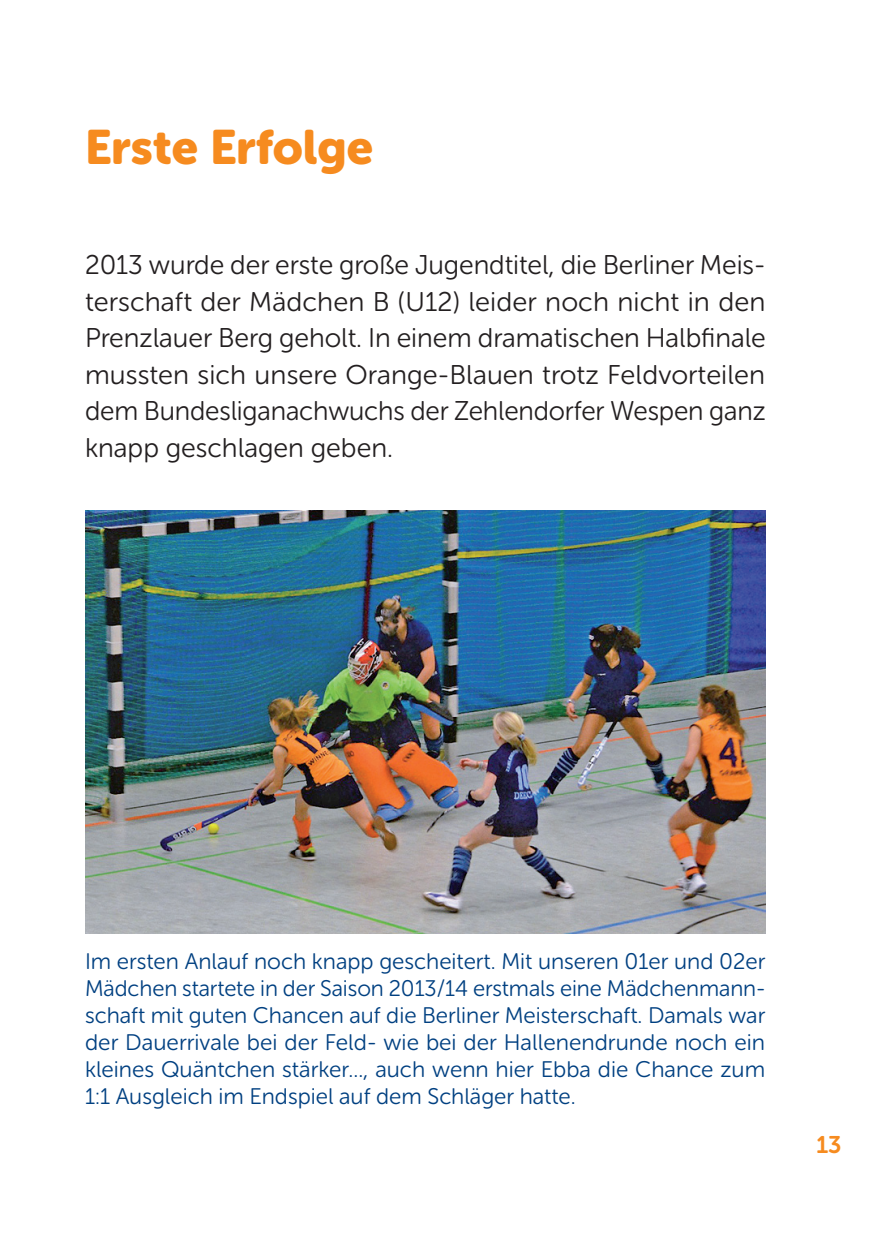
<style>
.page{position:relative;width:893px;height:1259px;background:#fff}
.page>*{position:absolute;margin:0;border:0;box-sizing:border-box;transform-origin:0 0}
.t1{font:48px "Museo Sans Rounded 900";letter-spacing:-.005em;color:#f68b1f}
.t2{font:27px/36.6px "Museo Sans Rounded 300";letter-spacing:-.005em;color:#231f20;text-align:justify}
.t3{font:24px "Museo Sans Rounded 700";color:#f68b1f}
.t4{font:22.5px/27px "Museo Sans Rounded 300";color:#014081;text-align:justify}
</style>
<div class="page">
<img style="left:85px;top:510px;width:680px;height:423px">
<h1 class="t1" style="left:85px;top:120px;width:290px">Erste Erfolge</h1>
<p class="t2" style="left:85px;top:247px;width:682px">2013 wurde der erste große Jugendtitel, die Berliner Meis&shy;terschaft der Mädchen B (U12) leider noch nicht in den Prenzlauer Berg geholt. In einem dramatischen Halbfinale mussten sich unsere Orange-Blauen trotz Feldvorteilen dem Bundesliganachwuchs der Zehlendorfer Wespen ganz knapp geschlagen geben.</p>
<p class="t4" style="left:85px;top:948px;width:682px">Im ersten Anlauf noch knapp gescheitert. Mit unseren 01er und 02er Mädchen startete in der Saison 2013/14 erstmals eine Mädchenmann&shy;schaft mit guten Chancen auf die Berliner Meisterschaft. Damals war der Dauerrivale bei der Feld- wie bei der Hallenendrunde noch ein kleines Quäntchen stärker..., auch wenn hier Ebba die Chance zum 1:1 Ausgleich im Endspiel auf dem Schläger hatte.</p>
<p class="t3" style="left:816px;top:1131px;width:27px">13</p>
</div>
